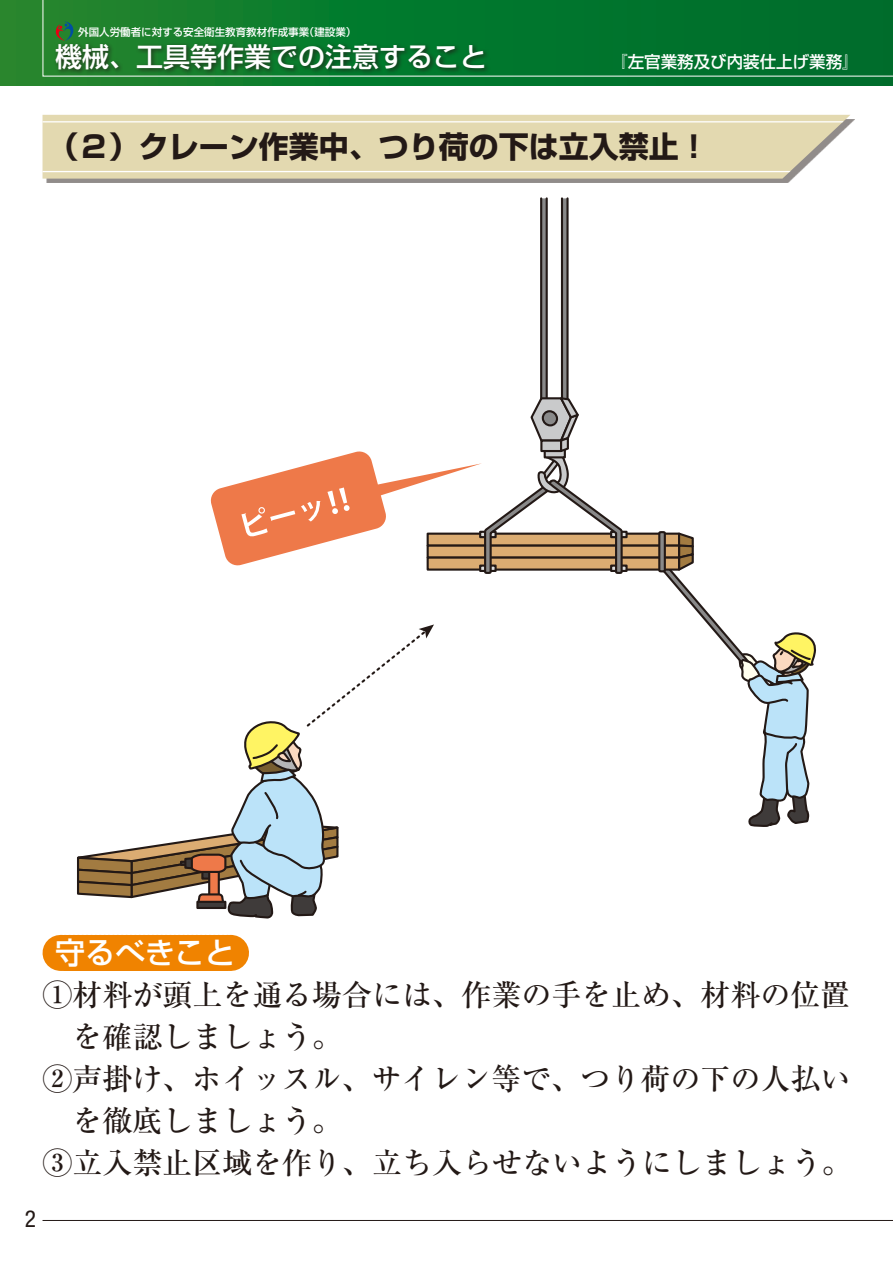
<style>
.page{position:relative;width:893px;height:1263px;background:#fff}
.page>*{position:absolute;margin:0;border:0;box-sizing:border-box;transform-origin:0 0}
.t1{font:500 30px "Ryumin Pro";color:#231916}
.t2{font:700 30px "Shin Go Pro";color:#231916}
.t3{font:500 30px "Shin Go Pro";color:#fff}
.t4{font:500 27px "Shin Go Pro";color:#fff}
.t5{font:condensed 23.4px "Helvetica Neue LT Std";color:#231916}
.t6{font:500 16.5px "Shin Go Pro";color:#fff}
.t7{font:500 10.5px "Shin Go Pro";color:#fff}
</style>
<div class="page">
<hr style="left:43px;top:1220px;width:850px;height:1px;background:#231916">
<div style="left:0;top:0;width:893px;height:85px;background:linear-gradient(to right,#1e862d,#006c2c)"></div>
<svg style="left:42px;top:0;width:851px;height:77px;background:#0a7830"></svg>
<div style="left:428px;top:534px;width:251px;height:12px;background:#dbac72"></div>
<div style="left:427px;top:533px;width:253px;height:14px;border:2px solid #231916"></div>
<div style="left:428px;top:546px;width:251px;height:12px;background:#dbac72"></div>
<div style="left:427px;top:545px;width:253px;height:14px;border:2px solid #231916"></div>
<div style="left:428px;top:558px;width:251px;height:12px;background:#dbac72"></div>
<div style="left:427px;top:556px;width:253px;height:15px;border:2px solid #231916"></div>
<div style="left:611px;top:566px;width:16px;height:5px;background:#dcdddd"></div>
<div style="left:610px;top:564px;width:18px;height:8px;border:2px solid #231916"></div>
<div style="left:611px;top:532px;width:16px;height:5px;background:#dcdddd"></div>
<div style="left:610px;top:531px;width:18px;height:7px;border:2px solid #231916"></div>
<svg style="left:77px;top:624px;width:357px;height:294px"></svg>
<svg style="left:657px;top:531px;width:159px;height:296px"></svg>
<svg style="left:210px;top:197px;width:414px;height:377px"></svg>
<div style="left:53px;top:41px;width:438px;height:34px;background:#231916;opacity:.75"></div>
<svg style="left:56px;top:21px;width:17px;height:20px"></svg>
<div style="left:47px;top:119px;width:808px;height:64px;background:#231916;opacity:.5"></div>
<svg style="left:43px;top:115px;width:807px;height:64px;background:#e2d9b2"></svg>
<svg style="left:43px;top:121px;width:801px;height:1px"></svg>
<svg style="left:43px;top:171px;width:748px;height:1px"></svg>
<div style="left:65px;top:935px;width:163px;height:36px;background:#f08300"></div>
<hr style="left:61px;top:935px;width:1px;height:36px;background:#f08300">
<hr style="left:230px;top:935px;width:1px;height:36px;background:#f08300">
<p class="t7" style="left:78px;top:23px;width:280px">外国人労働者に対する安全衛生教育教材作成事業（建設業）</p>
<p class="t4" style="left:55px;top:34px;width:433px">機械、工具等作業での注意すること</p>
<p class="t6" style="left:611px;top:48px;width:249px">『左官業務及び内装仕上げ業務』</p>
<p class="t2" style="left:49px;top:123px;width:662px">（２）クレーン作業中、つり荷の下は立入禁止！</p>
<p class="t3" style="left:55px;top:928px;width:182px">守るべきこと</p>
<p class="t1" style="left:43px;top:971px;width:809px">①材料が頭上を通る場合には、作業の手を止め、材料の位置</p>
<p class="t1" style="left:72px;top:1013px;width:271px">を確認しましょう。</p>
<p class="t1" style="left:43px;top:1055px;width:809px">②声掛け、ホイッスル、サイレン等で、つり荷の下の人払い</p>
<p class="t1" style="left:72px;top:1097px;width:271px">を徹底しましょう。</p>
<p class="t1" style="left:43px;top:1139px;width:811px">③立入禁止区域を作り、立ち入らせないようにしましょう。</p>
<p class="t5" style="left:25px;top:1205px;width:13px">2</p>
</div>
